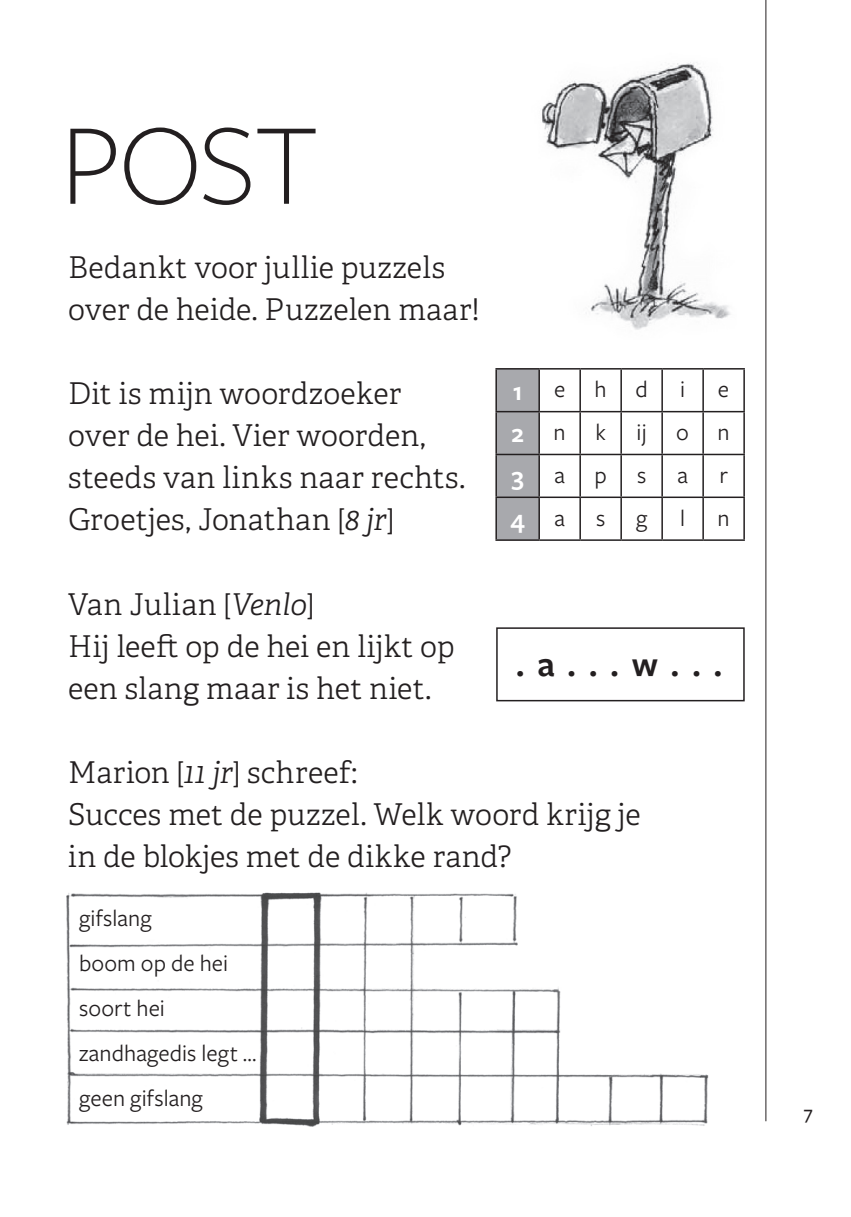
<style>
.page{position:relative;width:851px;height:1217px;background:#fff}
.page>*{position:absolute;margin:0;border:0;box-sizing:border-box;transform-origin:0 0}
.t1{font:300 120px "Freight Sans Pro";color:#231f20}
.t2{font:600 36px "Freight Sans Pro";color:#231f20}
.t3{font:300 30px/42px "Adelle";letter-spacing:.01em;color:#231f20}
.t4{font:600 27px "Freight Sans Pro";color:#fff}
.t5{font:24px/45px "Freight Sans Pro";letter-spacing:.005em;color:#231f20}
.t6{font:500 19.5px "Freight Sans Pro";color:#231f20}
.s1{font-style:italic}
.s2{font-weight:600;font-size:27px;color:#fff}
.s3{font-weight:400;font-size:24px;color:#231f20}
</style>
<div class="page">
<img style="left:542px;top:62px;width:189px;height:268px">
<div style="left:496px;top:627px;width:248px;height:74px;border:2px solid #231f20"></div>
<img style="left:66px;top:892px;width:643px;height:235px">
<div style="left:497px;top:369px;width:41px;height:170px;background:#a8a9ad"></div>
<hr style="left:495px;top:368px;width:44px;height:1px;background:#231f20">
<hr style="left:495px;top:369px;width:2px;height:42px;background:#231f20">
<hr style="left:539px;top:368px;width:41px;height:1px;background:#231f20">
<hr style="left:538px;top:369px;width:2px;height:42px;background:#231f20">
<hr style="left:580px;top:368px;width:41px;height:1px;background:#231f20">
<hr style="left:579px;top:369px;width:2px;height:42px;background:#231f20">
<hr style="left:621px;top:368px;width:41px;height:1px;background:#231f20">
<hr style="left:620px;top:369px;width:1px;height:42px;background:#231f20">
<hr style="left:662px;top:368px;width:41px;height:1px;background:#231f20">
<hr style="left:661px;top:369px;width:1px;height:42px;background:#231f20">
<hr style="left:703px;top:368px;width:41px;height:1px;background:#231f20">
<hr style="left:702px;top:369px;width:1px;height:42px;background:#231f20">
<hr style="left:743px;top:369px;width:1px;height:42px;background:#231f20">
<hr style="left:495px;top:411px;width:44px;height:1px;background:#231f20">
<hr style="left:495px;top:412px;width:2px;height:41px;background:#231f20">
<hr style="left:539px;top:411px;width:41px;height:1px;background:#231f20">
<hr style="left:538px;top:412px;width:2px;height:41px;background:#231f20">
<hr style="left:580px;top:411px;width:41px;height:1px;background:#231f20">
<hr style="left:579px;top:412px;width:2px;height:41px;background:#231f20">
<hr style="left:621px;top:411px;width:41px;height:1px;background:#231f20">
<hr style="left:620px;top:412px;width:1px;height:41px;background:#231f20">
<hr style="left:662px;top:411px;width:41px;height:1px;background:#231f20">
<hr style="left:661px;top:412px;width:1px;height:41px;background:#231f20">
<hr style="left:703px;top:411px;width:41px;height:1px;background:#231f20">
<hr style="left:702px;top:412px;width:1px;height:41px;background:#231f20">
<hr style="left:743px;top:412px;width:1px;height:41px;background:#231f20">
<hr style="left:495px;top:453px;width:44px;height:2px;background:#231f20">
<hr style="left:495px;top:455px;width:2px;height:41px;background:#231f20">
<hr style="left:539px;top:453px;width:41px;height:2px;background:#231f20">
<hr style="left:538px;top:455px;width:2px;height:41px;background:#231f20">
<hr style="left:580px;top:453px;width:41px;height:2px;background:#231f20">
<hr style="left:579px;top:455px;width:2px;height:41px;background:#231f20">
<hr style="left:621px;top:453px;width:41px;height:2px;background:#231f20">
<hr style="left:620px;top:455px;width:1px;height:41px;background:#231f20">
<hr style="left:662px;top:453px;width:41px;height:2px;background:#231f20">
<hr style="left:661px;top:455px;width:1px;height:41px;background:#231f20">
<hr style="left:703px;top:453px;width:41px;height:2px;background:#231f20">
<hr style="left:702px;top:455px;width:1px;height:41px;background:#231f20">
<hr style="left:743px;top:455px;width:1px;height:41px;background:#231f20">
<hr style="left:495px;top:496px;width:44px;height:2px;background:#231f20">
<hr style="left:495px;top:498px;width:2px;height:41px;background:#231f20">
<hr style="left:539px;top:496px;width:41px;height:2px;background:#231f20">
<hr style="left:538px;top:498px;width:2px;height:41px;background:#231f20">
<hr style="left:580px;top:496px;width:41px;height:2px;background:#231f20">
<hr style="left:579px;top:498px;width:2px;height:41px;background:#231f20">
<hr style="left:621px;top:496px;width:41px;height:2px;background:#231f20">
<hr style="left:620px;top:498px;width:1px;height:41px;background:#231f20">
<hr style="left:662px;top:496px;width:41px;height:2px;background:#231f20">
<hr style="left:661px;top:498px;width:1px;height:41px;background:#231f20">
<hr style="left:703px;top:496px;width:41px;height:2px;background:#231f20">
<hr style="left:702px;top:498px;width:1px;height:41px;background:#231f20">
<hr style="left:743px;top:498px;width:1px;height:41px;background:#231f20">
<hr style="left:495px;top:539px;width:44px;height:1px;background:#231f20">
<hr style="left:539px;top:539px;width:41px;height:1px;background:#231f20">
<hr style="left:580px;top:539px;width:41px;height:1px;background:#231f20">
<hr style="left:621px;top:539px;width:41px;height:1px;background:#231f20">
<hr style="left:662px;top:539px;width:41px;height:1px;background:#231f20">
<hr style="left:703px;top:539px;width:41px;height:1px;background:#231f20">
<hr style="left:765px;top:0;width:1px;height:1120px;background:#231f20">
<h1 class="t1" style="left:61px;top:85px;width:260px">POST</h1>
<p class="t3" style="left:68px;top:247px;width:413px">Bedankt voor jullie puzzels over de heide. Puzzelen maar!</p>
<p class="t3" style="left:68px;top:373px;width:398px">Dit is mijn woordzoeker over de hei. Vier woorden, steeds van links naar rechts.<br>Groetjes, Jonathan [<span class="s1">8 jr</span>]</p>
<p class="t3" style="left:68px;top:583px;width:388px">Van Julian [<span class="s1">Venlo</span>]<br>Hij leeft op de hei en lijkt op een slang maar is het niet.</p>
<p class="t5" style="left:512px;top:366px;width:136px"><span class="s2">1</span>ehd</p>
<p class="t5" style="left:680px;top:366px;width:7px">i</p>
<p class="t5" style="left:717px;top:366px;width:13px">e</p>
<p class="t5" style="left:511px;top:409px;width:96px"><span class="s2">2</span>nk</p>
<p class="t5" style="left:636px;top:409px;width:95px">ijon</p>
<p class="t5" style="left:511px;top:451px;width:97px"><span class="s2">3</span>ap</p>
<p class="t5" style="left:637px;top:451px;width:11px">s</p>
<p class="t5" style="left:677px;top:451px;width:12px">a</p>
<p class="t5" style="left:719px;top:451px;width:10px">r</p>
<p class="t4" style="left:510px;top:501px;width:56px">4 <span class="s3">a</span></p>
<p class="t5" style="left:596px;top:494px;width:11px">s</p>
<p class="t5" style="left:636px;top:494px;width:13px">g</p>
<p class="t5" style="left:680px;top:494px;width:6px">l</p>
<p class="t5" style="left:717px;top:494px;width:14px">n</p>
<p class="t2" style="left:516px;top:639px;width:208px">. a . . . w . . .</p>
<p class="t3" style="left:68px;top:751px;width:574px">Marion [<span class="s1">11 jr</span>] schreef:<br>Succes met de puzzel. Welk woord krijg je in de blokjes met de dikke rand?</p>
<p class="t5" style="left:79px;top:894px;width:179px">gifslang<br>boom op de hei soort hei zandhagedis legt ... geen gifslang</p>
<p class="t6" style="left:803px;top:1099px;width:10px">7</p>
</div>
